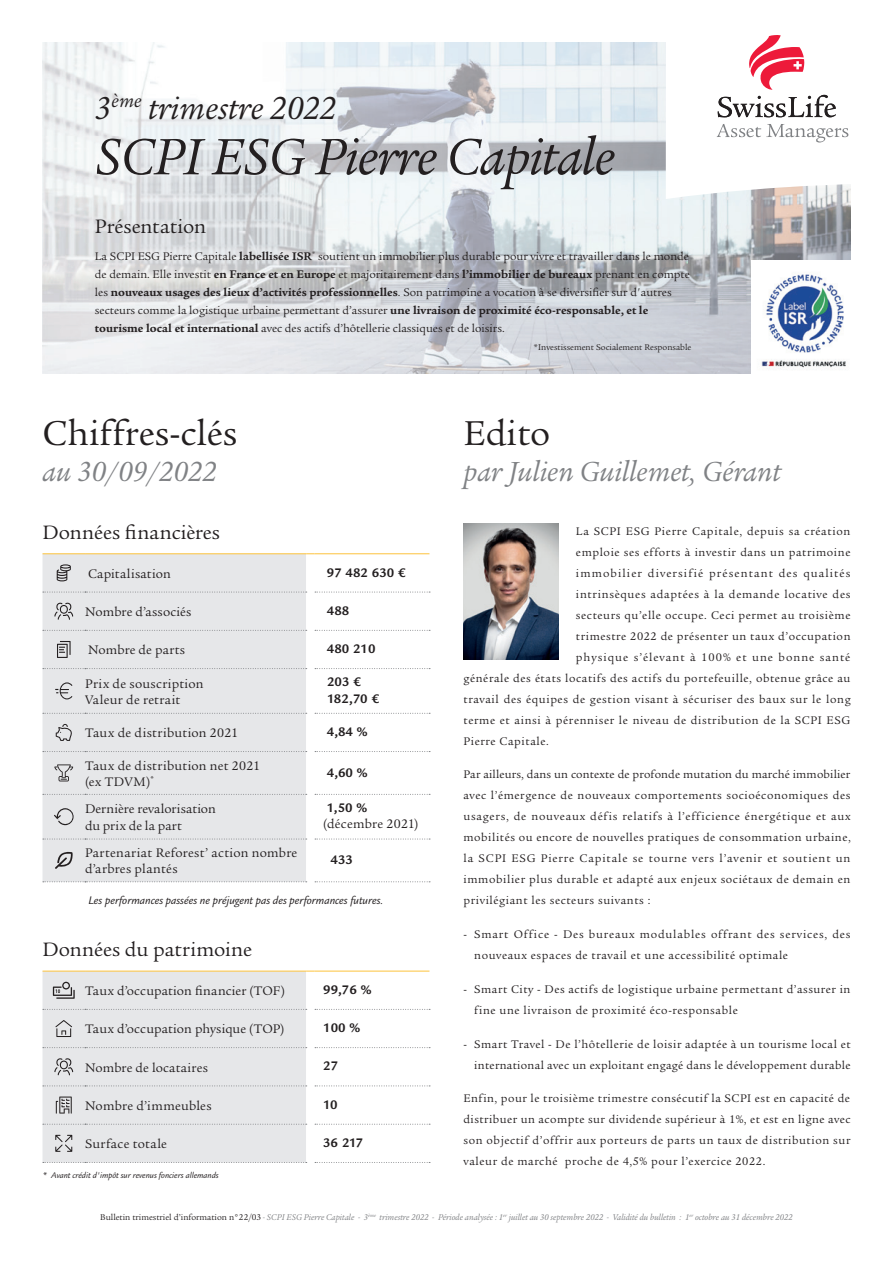
<style>
.page{position:relative;width:893px;height:1263px;background:#fff}
.page>*{position:absolute;margin:0;border:0;box-sizing:border-box;transform-origin:0 0}
.t1{font:italic 55.5px "Legacy Serif Std";letter-spacing:-.015em;color:#231f20}
.t2{font:37.5px "Legacy Serif Std";color:#231f20}
.t3{font:italic 34.5px "Legacy Serif Std";color:#231f20}
.t4{font:italic 30px "Legacy Serif Std";color:#808285}
.t5{font:21px "Legacy Serif Std";color:#231f20}
.t6{font:13.5px/16.2px "Legacy Serif Std";letter-spacing:.015em;color:#231f20}
.t7{font:700 13.5px/16.2px "Legacy Sans Std";color:#231f20}
.t8{font:12px/21px "Legacy Serif Std";letter-spacing:.05em;color:#231f20;text-align:justify}
.t9{font:12px/18px "Legacy Serif Std";color:#231f20}
.t10{font:12px/21px "Legacy Serif Std";letter-spacing:.025em;color:#231f20;text-align:right}
.t11{font:12px/21px "Legacy Serif Std";letter-spacing:.07em;color:#231f20}
.t12{font:italic 12px "Legacy Sans Std";color:#231f20}
.t13{font:12px "Legacy Serif Std";letter-spacing:.09em;color:#231f20}
.t14{font:12px "Legacy Serif Std";letter-spacing:.085em;color:#231f20}
.t15{font:italic 9px "Legacy Serif Std";color:#808285}
.t16{font:italic 9px "Legacy Sans Std";color:#231f20}
.t17{font:9px "Legacy Serif Std";color:#231f20}
.s1{font-weight:700}
.s2{font-style:normal;color:#231f20}
</style>
<div class="page">
<img style="left:43px;top:43px;width:807px;height:330px">
<img style="left:752px;top:261px;width:99px;height:113px">
<svg style="left:666px;top:42px;width:185px;height:157px"></svg>
<svg style="left:718px;top:35px;width:118px;height:82px"></svg>
<svg style="left:717px;top:124px;width:131px;height:18px"></svg>
<svg style="left:43px;top:553px;width:387px;height:329px"></svg>
<svg style="left:43px;top:971px;width:387px;height:192px"></svg>
<img style="left:463px;top:524px;width:96px;height:136px">
<h3 class="t3" style="left:95px;top:88px;width:243px">3<sup>ème</sup> trimestre 2022</h3>
<h1 class="t1" style="left:95px;top:125px;width:522px">SCPI ESG Pierre Capitale</h1>
<h3 class="t5" style="left:95px;top:215px;width:113px">Présentation</h3>
<p class="t9" style="left:95px;top:247px;width:596px">La SCPI ESG Pierre Capitale <span class="s1">labellisée ISR</span><sup>*</sup> soutient un immobilier plus durable pour vivre et travailler dans le monde de demain. Elle investit <span class="s1">en France et en Europe</span> et majoritairement dans <span class="s1">l’immobilier de bureaux</span> prenant en compte les <span class="s1">nouveaux usages des lieux d’activités professionnelles</span>. Son patrimoine a vocation à se diversifier sur d'autres secteurs comme la logistique urbaine permettant d’assurer <span class="s1">une livraison de proximité éco-responsable, et le tourisme local et international</span> avec des actifs d’hôtellerie classiques et de loisirs.</p>
<p class="t17" style="left:534px;top:342px;width:159px">*Investissement Socialement Responsable</p>
<h2 class="t2" style="left:43px;top:412px;width:196px">Chiffres-clés</h2>
<h3 class="t4" style="left:43px;top:455px;width:176px">au 30/09/2022</h3>
<h3 class="t5" style="left:43px;top:520px;width:179px">Données financières</h3>
<p class="t6" style="left:88px;top:565px;width:84px">Capitalisation</p>
<p class="t7" style="left:327px;top:564px;width:80px">97 482 630 €</p>
<p class="t6" style="left:85px;top:604px;width:108px">Nombre d’associés</p>
<p class="t7" style="left:327px;top:602px;width:24px">488</p>
<p class="t6" style="left:88px;top:642px;width:99px">Nombre de parts</p>
<p class="t7" style="left:327px;top:641px;width:50px">480 210</p>
<p class="t6" style="left:85px;top:675px;width:120px">Prix de souscription<br>Valeur de retrait</p>
<p class="t7" style="left:327px;top:674px;width:54px">203 €<br>182,70 €</p>
<p class="t6" style="left:85px;top:725px;width:155px">Taux de distribution 2021</p>
<p class="t7" style="left:327px;top:724px;width:42px">4,84 %</p>
<p class="t6" style="left:85px;top:757px;width:177px">Taux de distribution net 2021 (ex TDVM)<sup>*</sup></p>
<p class="t7" style="left:327px;top:764px;width:42px">4,60 %</p>
<p class="t6" style="left:85px;top:801px;width:132px">Dernière revalorisation du prix de la part</p>
<p class="t7" style="left:327px;top:800px;width:42px">1,50 %</p>
<p class="t6" style="left:323px;top:816px;width:97px">(décembre 2021)</p>
<p class="t6" style="left:85px;top:845px;width:214px">Partenariat Reforest’ action nombre d’arbres plantés</p>
<p class="t7" style="left:331px;top:852px;width:24px">433</p>
<p class="t12" style="left:88px;top:894px;width:297px">Les performances passées ne préjugent pas des performances futures.</p>
<h3 class="t5" style="left:43px;top:938px;width:211px">Données du patrimoine</h3>
<p class="t6" style="left:85px;top:983px;width:201px">Taux d’occupation financier (TOF)</p>
<p class="t7" style="left:323px;top:981px;width:50px">99,76 %</p>
<p class="t6" style="left:85px;top:1021px;width:201px">Taux d’occupation physique (TOP)</p>
<p class="t7" style="left:323px;top:1020px;width:38px">100 %</p>
<p class="t6" style="left:85px;top:1059px;width:124px">Nombre de locataires</p>
<p class="t7" style="left:323px;top:1058px;width:17px">27</p>
<p class="t6" style="left:85px;top:1097px;width:128px">Nombre d’immeubles</p>
<p class="t7" style="left:323px;top:1096px;width:16px">10</p>
<p class="t6" style="left:85px;top:1136px;width:83px">Surface totale</p>
<p class="t7" style="left:323px;top:1135px;width:42px">36 217</p>
<p class="t16" style="left:43px;top:1171px;width:178px">* Avant crédit d'impôt sur revenus fonciers allemands</p>
<h2 class="t2" style="left:463px;top:412px;width:88px">Edito</h2>
<h3 class="t4" style="left:463px;top:455px;width:319px">par Julien Guillemet, Gérant</h3>
<p class="t8" style="left:576px;top:520px;width:276px">La SCPI ESG Pierre Capitale, depuis sa création</p>
<p class="t8" style="left:576px;top:541px;width:276px">emploie ses efforts à investir dans un patrimoine</p>
<p class="t13" style="left:576px;top:566px;width:276px">immobilier diversifié présentant des qualités</p>
<p class="t8" style="left:576px;top:583px;width:276px">intrinsèques adaptées à la demande locative des</p>
<p class="t8" style="left:576px;top:604px;width:276px">secteurs qu’elle occupe. Ceci permet au troisième</p>
<p class="t8" style="left:576px;top:625px;width:276px">trimestre 2022 de présenter un taux d’occupation</p>
<p class="t14" style="left:576px;top:650px;width:276px">physique s’élevant à 100% et une bonne santé</p>
<p class="t8" style="left:463px;top:667px;width:388px">générale des états locatifs des actifs du portefeuille, obtenue grâce au</p>
<p class="t8" style="left:463px;top:688px;width:389px">travail des équipes de gestion visant à sécuriser des baux sur le long</p>
<p class="t8" style="left:463px;top:709px;width:388px">terme et ainsi à pérenniser le niveau de distribution de la SCPI ESG</p>
<p class="t8" style="left:463px;top:730px;width:87px">Pierre Capitale.</p>
<p class="t8" style="left:463px;top:764px;width:389px">Par ailleurs, dans un contexte de profonde mutation du marché immobilier avec l’émergence de nouveaux comportements socioéconomiques des usagers, de nouveaux défis relatifs à l’efficience énergétique et aux mobilités ou encore de nouvelles pratiques de consommation urbaine, la SCPI ESG Pierre Capitale se tourne vers l’avenir et soutient un immobilier plus durable et adapté aux enjeux sociétaux de demain en privilégiant les secteurs suivants :</p>
<p class="t11" style="left:474px;top:924px;width:378px;text-indent:-11px">- Smart Office - Des bureaux modulables offrant des services, des nouveaux espaces de travail et une accessibilité optimale</p>
<p class="t8" style="left:474px;top:979px;width:378px;text-indent:-11px">- Smart City - Des actifs de logistique urbaine permettant d’assurer in fine une livraison de proximité éco-responsable</p>
<p class="t10" style="left:463px;top:1033px;width:389px">- Smart Travel - De l’hôtellerie de loisir adaptée à un tourisme local et international avec un exploitant engagé dans le développement durable</p>
<p class="t8" style="left:463px;top:1088px;width:389px">Enfin, pour le troisième trimestre consécutif la SCPI est en capacité de distribuer un acompte sur dividende supérieur à 1%, et est en ligne avec son objectif d’offrir aux porteurs de parts un taux de distribution sur valeur de marché proche de 4,5% pour l’exercice 2022.</p>
<p class="t15" style="left:100px;top:1212px;width:694px"><span class="s2">Bulletin trimestriel d’information n°22/03</span> - SCPI ESG Pierre Capitale - 3<sup>ème</sup> trimestre 2022 - Période analysée : 1<sup>er</sup> juillet au 30 septembre 2022 - Validité du bulletin : 1<sup>er</sup> octobre au 31 décembre 2022</p>
</div>
